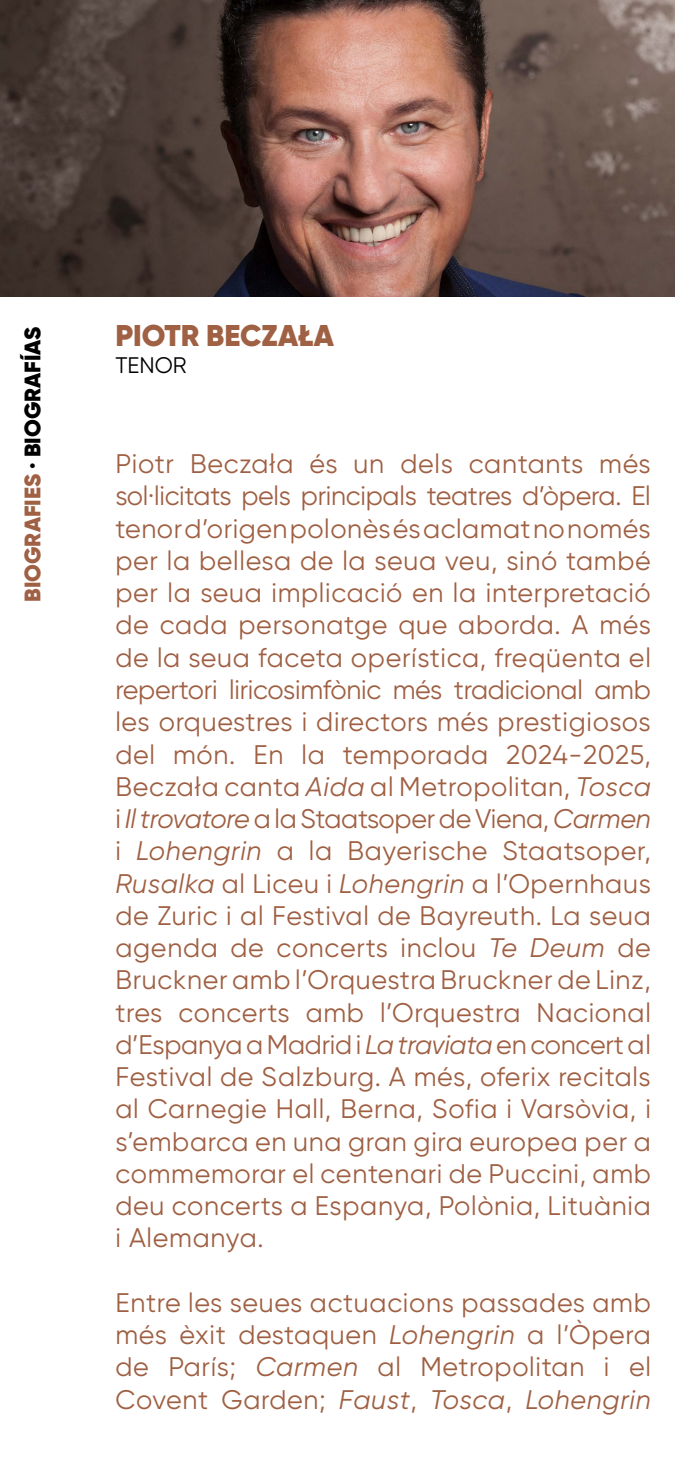
<style>
.page{position:relative;width:675px;height:1463px;background:#fff}
.page>*{position:absolute;margin:0;border:0;box-sizing:border-box;transform-origin:0 0}
.t1{font:900 30px "Gilroy";color:#9f6043}
.t2{font:26.88px/32.2px "Gilroy";letter-spacing:.025em;color:#9f5f42;text-align:justify}
.t3{font:900 22.5px "Gilroy";color:#000}
.t4{font:22.5px "Gilroy";color:#000}
.s1{color:#9f6043}
.s2{font-style:italic}
</style>
<div class="page">
<img style="left:0;top:0;width:675px;height:296px">
<p class="t3" style="left:18px;top:602px;width:277px;rotate:-90deg"><span class="s1">BIOGRAFIES</span> · BIOGRAFÍAS</p>
<p class="t1" style="left:115px;top:316px;width:220px">PIOTR BECZAŁA</p>
<p class="t4" style="left:115px;top:351px;width:73px">TENOR</p>
<p class="t2" style="left:115px;top:447px;width:537px">Piotr Beczała és un dels cantants més sol·licitats pels principals teatres d’òpera. El tenor d’origen polonès és aclamat no només per la bellesa de la seua veu, sinó també per la seua implicació en la interpretació de cada personatge que aborda. A més de la seua faceta operística, freqüenta el repertori liricosimfònic més tradicional amb les orquestres i directors més prestigiosos del món. En la temporada 2024-2025, Beczała canta <span class="s2">Aida</span> al Metropolitan, <span class="s2">Tosca </span>i <span class="s2">Il trovatore</span> a la Staatsoper de Viena, <span class="s2">Carmen </span>i <span class="s2">Lohengrin</span> a la Bayerische Staatsoper, <span class="s2">Rusalka</span> al Liceu i <span class="s2">Lohengrin</span> a l’Opernhaus de Zuric i al Festival de Bayreuth. La seua agenda de concerts inclou <span class="s2">Te Deum</span> de Bruckner amb l’Orquestra Bruckner de Linz, tres concerts amb l’Orquestra Nacional d’Espanya a Madrid i <span class="s2">La traviata</span> en concert al Festival de Salzburg. A més, oferix recitals al Carnegie Hall, Berna, Sofia i Varsòvia, i s’embarca en una gran gira europea per a commemorar el centenari de Puccini, amb deu concerts a Espanya, Polònia, Lituània i Alemanya.</p>
<p class="t2" style="left:115px;top:1286px;width:537px">Entre les seues actuacions passades amb més èxit destaquen <span class="s2">Lohengrin</span> a l’Òpera de París; <span class="s2">Carmen</span> al Metropolitan i el Covent Garden; <span class="s2">Faust</span>, <span class="s2">Tosca</span>, <span class="s2">Lohengrin</span></p>
</div>
